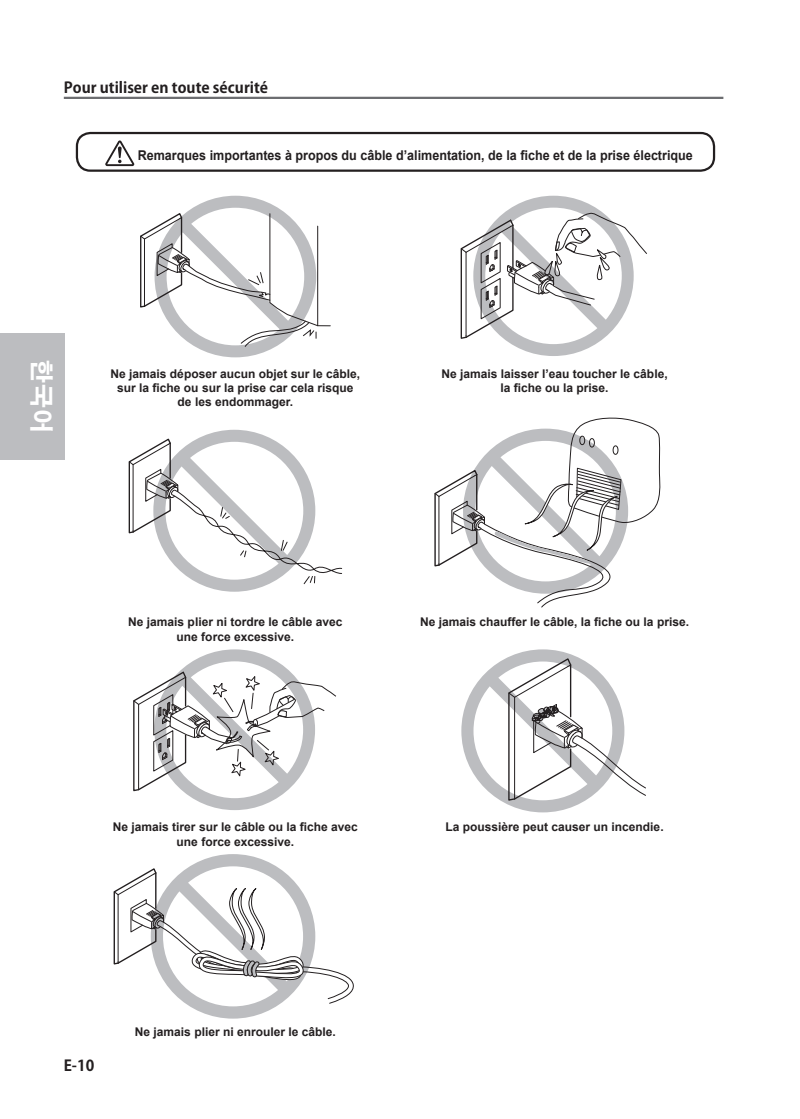
<style>
.page{position:relative;width:800px;height:1119px;background:#fff}
.page>*{position:absolute;margin:0;border:0;box-sizing:border-box;transform-origin:0 0}
.t1{font:700 24px "Adobe Gothic Std";color:#fff}
.t2{font:700 15px "Koz Go Pro";color:#231f20}
.t3{font:700 13.5px "Arial";color:#231f20;scale:.93 1}
.t4{font:700 12px/14.4px "Arial";color:#231f20;text-align:center}
</style>
<div class="page">
<hr style="left:64px;top:97px;width:659px;height:2px;background:#6c6d70">
<svg style="left:140px;top:196px;width:190px;height:161px"></svg>
<svg style="left:460px;top:196px;width:187px;height:160px"></svg>
<svg style="left:128px;top:429px;width:214px;height:162px"></svg>
<svg style="left:434px;top:417px;width:227px;height:191px"></svg>
<svg style="left:133px;top:649px;width:203px;height:161px"></svg>
<svg style="left:461px;top:649px;width:185px;height:163px"></svg>
<svg style="left:113px;top:854px;width:241px;height:164px"></svg>
<svg style="left:105px;top:140px;width:29px;height:26px"></svg>
<div style="left:76px;top:132px;width:639px;height:40px;border:2px solid #231f20;border-radius:14px"></div>
<div style="left:0;top:333px;width:64px;height:126px;background:#bcbdc0"></div>
<p class="t2" style="left:64px;top:78px;width:206px">Pour utiliser en toute sécurité</p>
<p class="t3" style="left:138px;top:146px;width:598px">Remarques importantes à propos du câble d’alimentation, de la fiche et de la prise électrique</p>
<h1 class="t1" style="left:56px;top:359px;width:75px;rotate:90deg">한국어</h1>
<p class="t4" style="left:110px;top:366px;width:251px">Ne jamais déposer aucun objet sur le câble, sur la fiche ou sur la prise car cela risque de les endommager.</p>
<p class="t4" style="left:441px;top:366px;width:228px">Ne jamais laisser l’eau toucher le câble, la fiche ou la prise.</p>
<p class="t4" style="left:128px;top:615px;width:216px">Ne jamais plier ni tordre le câble avec une force excessive.</p>
<p class="t4" style="left:420px;top:615px;width:270px">Ne jamais chauffer le câble, la fiche ou la prise.</p>
<p class="t4" style="left:113px;top:820px;width:246px">Ne jamais tirer sur le câble ou la fiche avec une force excessive.</p>
<p class="t4" style="left:445px;top:820px;width:218px">La poussière peut causer un incendie.</p>
<p class="t2" style="left:64px;top:1056px;width:32px">E-10</p>
<p class="t4" style="left:135px;top:1024px;width:201px">Ne jamais plier ni enrouler le câble.</p>
</div>
